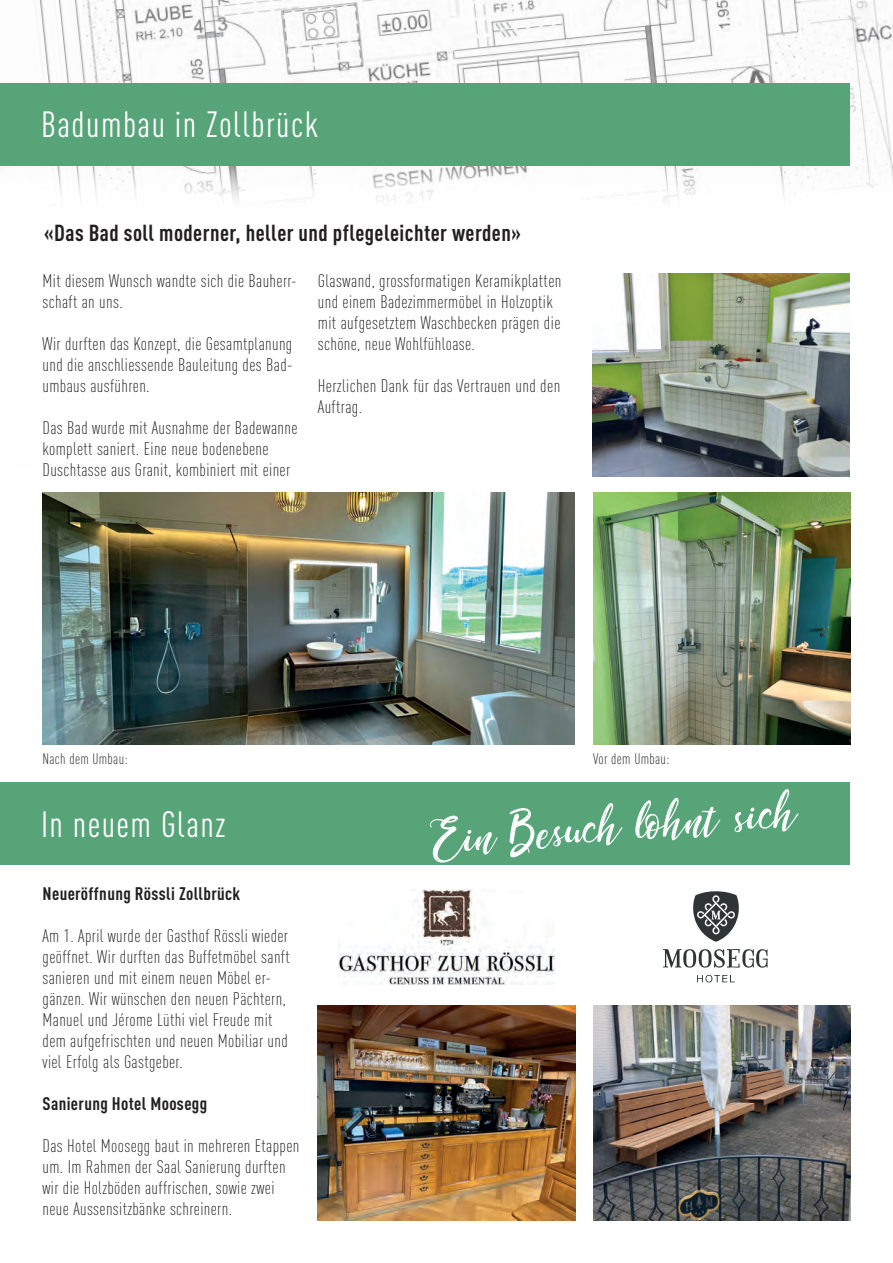
<style>
.page{position:relative;width:893px;height:1263px;background:#fff}
.page>*{position:absolute;margin:0;border:0;box-sizing:border-box;transform-origin:0 0}
.t1{font:52.5px "Dandeleon Vintage Demo";color:#fff}
.t2{font:condensed 36px "DIN Pro";letter-spacing:.04em;color:#fff}
.t3{font:700 condensed 22.8px "DIN Pro";letter-spacing:.02em;color:#231f20}
.t4{font:300 condensed 18px/21px "DIN Pro";letter-spacing:.02em;color:#231f20}
.t5{font:700 condensed 18px "DIN Pro";letter-spacing:.02em;color:#231f20}
.t6{font:300 condensed 15px "DIN Pro";letter-spacing:.02em;color:#231f20}
</style>
<div class="page">
<img style="left:0;top:0;width:800px;height:168px">
<img style="left:800px;top:0;width:93px;height:168px">
<img style="left:593px;top:493px;width:257px;height:252px">
<img style="left:318px;top:1006px;width:257px;height:214px">
<img style="left:593px;top:1006px;width:257px;height:214px">
<img style="left:42px;top:493px;width:533px;height:252px">
<img style="left:338px;top:889px;width:216px;height:95px">
<svg style="left:663px;top:949px;width:105px;height:19px"></svg>
<svg style="left:697px;top:974px;width:38px;height:9px"></svg>
<svg style="left:693px;top:891px;width:46px;height:51px"></svg>
<img style="left:592px;top:274px;width:258px;height:202px">
<div style="left:0;top:783px;width:850px;height:82px;background:#57a479"></div>
<div style="left:0;top:83px;width:850px;height:82px;background:#57a479"></div>
<p class="t2" style="left:41px;top:98px;width:279px">Badumbau in Zollbrück</p>
<p class="t3" style="left:44px;top:215px;width:478px">«Das Bad soll moderner, heller und pflegeleichter werden»</p>
<p class="t4" style="left:43px;top:269px;width:256px">Mit diesem Wunsch wandte sich die Bauherr&shy;schaft an uns.</p>
<p class="t4" style="left:43px;top:332px;width:252px;text-align:justify">Wir durften das Konzept, die Gesamtplanung und die anschliessende Bauleitung des Bad&shy;umbaus ausführen.</p>
<p class="t4" style="left:43px;top:416px;width:257px">Das Bad wurde mit Ausnahme der Badewanne komplett saniert. Eine neue bodenebene<br>Duschtasse aus Granit, kombiniert mit einer</p>
<p class="t4" style="left:318px;top:269px;width:245px">Glaswand, grossformatigen Keramikplatten und einem Badezimmermöbel in Holzoptik mit aufgesetztem Waschbecken prägen die schöne, neue Wohlfühloase.</p>
<p class="t4" style="left:318px;top:374px;width:244px">Herzlichen Dank für das Vertrauen und den<br>Auftrag.</p>
<p class="t6" style="left:43px;top:748px;width:87px">Nach dem Umbau:</p>
<p class="t6" style="left:593px;top:748px;width:78px">Vor dem Umbau:</p>
<p class="t2" style="left:41px;top:798px;width:186px">In neuem Glanz</p>
<p class="t5" style="left:43px;top:880px;width:199px">Neueröffnung Rössli Zollbrück</p>
<p class="t4" style="left:43px;top:924px;width:249px">Am 1. April wurde der Gasthof Rössli wieder geöffnet. Wir durften das Buffetmöbel sanft sanieren und mit einem neuen Möbel er&shy;gänzen. Wir wünschen den neuen Pächtern, Manuel und Jérome Lüthi viel Freude mit dem aufgefrischten und neuen Mobiliar und viel Erfolg als Gastgeber.</p>
<p class="t5" style="left:43px;top:1090px;width:166px">Sanierung Hotel Moosegg</p>
<p class="t4" style="left:43px;top:1134px;width:258px">Das Hotel Moosegg baut in mehreren Etappen um. Im Rahmen der Saal Sanierung durften wir die Holzböden auffrischen, sowie zwei neue Aussensitzbänke schreinern.</p>
<p class="t1" style="left:431px;top:811px;width:364px;rotate:-5deg">Ein Besuch lohnt sich</p>
</div>
